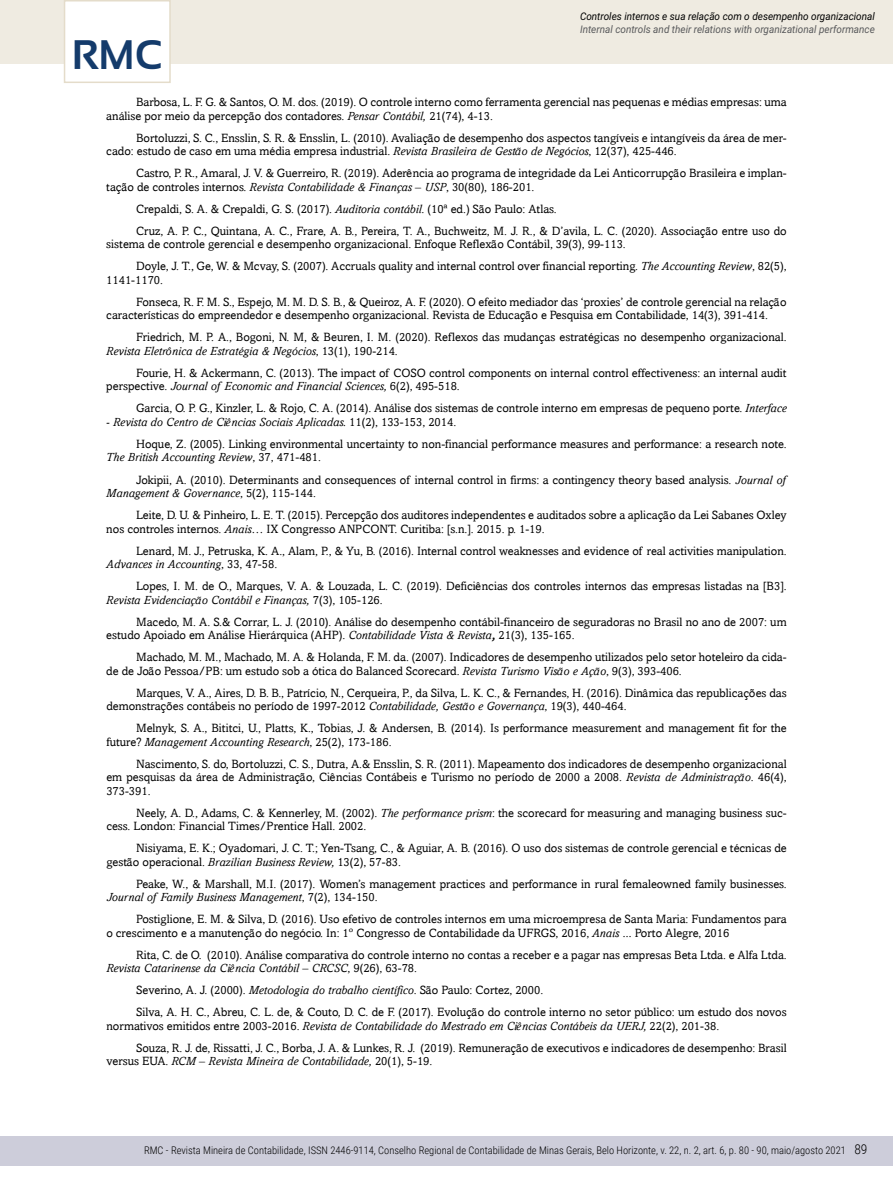
<style>
.page{position:relative;width:893px;height:1191px;background:#fff}
.page>*{position:absolute;margin:0;border:0;box-sizing:border-box;transform-origin:0 0}
.t1{font:700 41.25px "Sansation";color:#143b6b}
.t2{font:300 13.5px "Roboto Condensed";color:#000}
.t3{font:12px/22px "Amasis";color:#000}
.t4{font:italic 12px "Amasis";color:#000}
.t5{font:300 10.5px "Roboto Condensed";color:#000}
.t6{font:italic 10.5px "Roboto";color:#58595b;scale:.95 1}
.t7{font:italic 10.5px "Roboto";color:#000;scale:.95 1}
.s1{font-style:italic}
.s2{font-weight:700;font-style:italic}
.s3{font-style:normal}
</style>
<div class="page">
<div style="left:0;top:1135px;width:893px;height:30px;background:#cdcdda"></div>
<div style="left:0;top:0;width:893px;height:64px;background:#efebe1"></div>
<div style="left:64px;top:0;width:107px;height:83px;background:#fff;border:2px solid #e4dcca"></div>
<p class="t7" style="left:580px;top:9px;width:312px">Controles internos e sua relação com o desempenho organizacional</p>
<p class="t6" style="left:580px;top:22px;width:312px">Internal controls and their relations with organizational performance</p>
<h1 class="t1" style="left:72px;top:32px;width:92px">RMC</h1>
<p class="t3" style="left:106px;top:95px;width:682px;line-height:13.5px;text-indent:30px">Barbosa, L. F. G. &amp; Santos, O. M. dos. (2019). O controle interno como ferramenta gerencial nas pequenas e médias empresas: uma análise por meio da percepção dos contadores. <span class="s1">Pensar Contábil,</span> 21(74), 4-13.</p>
<p class="t3" style="left:106px;top:131px;width:682px;line-height:13.5px;text-indent:30px">Bortoluzzi, S. C., Ensslin, S. R. &amp; Ensslin, L. (2010). Avaliação de desempenho dos aspectos tangíveis e intangíveis da área de mer&shy;cado: estudo de caso em uma média empresa industrial. <span class="s1">Revista Brasileira de Gestão de Negócios</span>, 12(37), 425-446.</p>
<p class="t3" style="left:106px;top:166px;width:682px;line-height:13.5px;text-indent:30px">Castro, P. R., Amaral, J. V. &amp; Guerreiro, R. (2019). Aderência ao programa de integridade da Lei Anticorrupção Brasileira e implan&shy;tação de controles internos. <span class="s1">Revista Contabilidade &amp; Finanças – USP</span>, 30(80), 186-201.</p>
<p class="t3" style="left:136px;top:198px;width:652px">Crepaldi, S. A. &amp; Crepaldi, G. S. (2017). <span class="s1">Auditoria contábil</span>. (10ª ed.) São Paulo: Atlas.<br>Cruz, A. P. C., Quintana, A. C., Frare, A. B., Pereira, T. A., Buchweitz, M. J. R., &amp; D’avila, L. C. (2020). Associação entre uso do</p>
<p class="t3" style="left:136px;top:233px;width:652px;text-indent:-30px">sistema de controle gerencial e desempenho organizacional. Enfoque Reflexão Contábil, 39(3), 99-113.<br>Doyle, J. T., Ge, W. &amp; Mcvay, S. (2007). Accruals quality and internal control over financial reporting. <span class="s1">The Accounting Review</span>, 82(5),</p>
<p class="t3" style="left:136px;top:269px;width:652px;text-indent:-30px">1141-1170.<br>Fonseca, R. F. M. S., Espejo, M. M. D. S. B., &amp; Queiroz, A. F. (2020). O efeito mediador das ‘proxies’ de controle gerencial na relação</p>
<p class="t3" style="left:136px;top:304px;width:652px;text-indent:-30px">características do empreendedor e desempenho organizacional. Revista de Educação e Pesquisa em Contabilidade, 14(3), 391-414.<br>Friedrich, M. P. A., Bogoni, N. M, &amp; Beuren, I. M. (2020). Reflexos das mudanças estratégicas no desempenho organizacional.</p>
<p class="t3" style="left:136px;top:340px;width:652px;text-indent:-30px"><span class="s1">Revista Eletrônica de Estratégia &amp; Negócios</span>, 13(1), 190-214.<br>Fourie, H. &amp; Ackermann, C. (2013). The impact of COSO control components on internal control effectiveness: an internal audit</p>
<p class="t3" style="left:136px;top:375px;width:652px;text-indent:-30px">perspective. <span class="s1">Journal of Economic and Financial Sciences,</span> 6(2), 495-518.<br>Garcia, O. P. G., Kinzler, L. &amp; Rojo, C. A. (2014). Análise dos sistemas de controle interno em empresas de pequeno porte. <span class="s1">Interface</span></p>
<p class="t3" style="left:136px;top:411px;width:652px;text-indent:-30px"><span class="s1">- Revista do Centro de Ciências Sociais Aplicadas.</span> 11(2), 133-153, 2014.<br>Hoque, Z. (2005). Linking environmental uncertainty to non-financial performance measures and performance: a research note.</p>
<p class="t3" style="left:136px;top:446px;width:651px;text-indent:-30px"><span class="s1">The British Accounting Review</span>, 37, 471-481.<br>Jokipii, A. (2010). Determinants and consequences of internal control in firms: a contingency theory based analysis. <span class="s1">Journal of</span></p>
<p class="t3" style="left:136px;top:482px;width:652px;text-indent:-30px"><span class="s1">Management &amp; Governance</span>, 5(2), 115-144.<br>Leite, D. U. &amp; Pinheiro, L. E. T. (2015). Percepção dos auditores independentes e auditados sobre a aplicação da Lei Sabanes Oxley</p>
<p class="t3" style="left:136px;top:517px;width:652px;text-indent:-30px">nos controles internos. <span class="s1">Anais…</span> IX Congresso ANPCONT. Curitiba: [s.n.]. 2015. p. 1-19.<br>Lenard, M. J., Petruska, K. A., Alam, P., &amp; Yu, B. (2016). Internal control weaknesses and evidence of real activities manipulation.</p>
<p class="t3" style="left:136px;top:553px;width:652px;text-indent:-30px"><span class="s1">Advances in Accounting</span>, 33, 47-58.<br>Lopes, I. M. de O., Marques, V. A. &amp; Louzada, L. C. (2019). Deficiências dos controles internos das empresas listadas na [B3].</p>
<p class="t3" style="left:136px;top:588px;width:652px;text-indent:-30px"><span class="s1">Revista Evidenciação Contábil e Finanças,</span> 7(3), 105-126.<br>Macedo, M. A. S.&amp; Corrar, L. J. (2010). Análise do desempenho contábil-financeiro de seguradoras no Brasil no ano de 2007: um</p>
<p class="t3" style="left:136px;top:624px;width:652px;text-indent:-30px">estudo Apoiado em Análise Hierárquica (AHP). <span class="s1">Contabilidade Vista &amp; Revista</span><span class="s2">,</span> 21(3), 135-165.<br>Machado, M. M., Machado, M. A. &amp; Holanda, F. M. da. (2007). Indicadores de desempenho utilizados pelo setor hoteleiro da cida-</p>
<p class="t3" style="left:136px;top:659px;width:652px;text-indent:-30px">de de João Pessoa/PB: um estudo sob a ótica do Balanced Scorecard. <span class="s1">Revista Turismo Visão e Ação</span>, 9(3), 393-406.<br>Marques, V. A., Aires, D. B. B., Patrício, N., Cerqueira, P., da Silva, L. K. C., &amp; Fernandes, H. (2016). Dinâmica das republicações das</p>
<p class="t3" style="left:136px;top:695px;width:652px;text-indent:-30px">demonstrações contábeis no período de 1997-2012 <span class="s1">Contabilidade, Gestão e Governança</span>, 19(3), 440-464.<br>Melnyk, S. A., Bititci, U., Platts, K., Tobias, J. &amp; Andersen, B. (2014). Is performance measurement and management fit for the</p>
<p class="t3" style="left:136px;top:730px;width:652px;text-indent:-30px">future? <span class="s1">Management Accounting Research</span>, 25(2), 173-186.<br>Nascimento, S. do, Bortoluzzi, C. S., Dutra, A.&amp; Ensslin, S. R. (2011). Mapeamento dos indicadores de desempenho organizacional</p>
<p class="t3" style="left:106px;top:770px;width:682px;line-height:13.5px">em pesquisas da área de Administração, Ciências Contábeis e Turismo no período de 2000 a 2008. <span class="s1">Revista de Administração</span>. 46(4),<br>373-391.</p>
<p class="t3" style="left:106px;top:805px;width:682px;line-height:13.5px;text-indent:30px">Neely, A. D., Adams, C. &amp; Kennerley, M. (2002). <span class="s1">The performance prism</span>: the scorecard for measuring and managing business suc&shy;cess. London: Financial Times/Prentice Hall. 2002.</p>
<p class="t3" style="left:106px;top:841px;width:682px;line-height:13.5px;text-indent:30px">Nisiyama, E. K.; Oyadomari, J. C. T.; Yen-Tsang, C., &amp; Aguiar, A. B. (2016). O uso dos sistemas de controle gerencial e técnicas de gestão operacional. <span class="s1">Brazilian Business Review,</span> 13(2), 57-83.</p>
<p class="t3" style="left:106px;top:876px;width:682px;line-height:13.5px;text-indent:30px">Peake, W., &amp; Marshall, M.I. (2017). Women’s management practices and performance in rural femaleowned family businesses.<br><span class="s1">Journal of Family Business Management</span>, 7(2), 134-150.</p>
<p class="t3" style="left:106px;top:912px;width:682px;line-height:13.5px;text-indent:30px">Postiglione, E. M. &amp; Silva, D. (2016). Uso efetivo de controles internos em uma microempresa de Santa Maria: Fundamentos para o crescimento e a manutenção do negócio. In: 1º Congresso de Contabilidade da UFRGS, 2016, <span class="s1">Anais ...</span> Porto Alegre, 2016</p>
<p class="t3" style="left:106px;top:948px;width:682px;line-height:13.5px;text-indent:30px">Rita, C. de O. (2010). Análise comparativa do controle interno no contas a receber e a pagar nas empresas Beta Ltda. e Alfa Ltda.<br><span class="s1">Revista Catarinense da Ciência Contábil – CRCSC</span>, 9(26), 63-78.</p>
<p class="t3" style="left:136px;top:979px;width:652px">Severino, A. J. (2000). <span class="s1">Metodologia do trabalho científico</span>. São Paulo: Cortez, 2000.<br>Silva, A. H. C., Abreu, C. L. de, &amp; Couto, D. C. de F. (2017). Evolução do controle interno no setor público: um estudo dos novos</p>
<p class="t3" style="left:136px;top:1014px;width:652px;text-indent:-30px">normativos emitidos entre 2003-2016. <span class="s1">Revista de Contabilidade do Mestrado em Ciências Contábeis da UERJ,</span> 22(2), 201-38.<br>Souza, R. J. de, Rissatti, J. C., Borba, J. A. &amp; Lunkes, R. J. (2019). Remuneração de executivos e indicadores de desempenho: Brasil</p>
<p class="t4" style="left:106px;top:1054px;width:328px"><span class="s3">versus EUA.</span> RCM – Revista Mineira de Contabilidade, <span class="s3">20(1), 5-19.</span></p>
<p class="t5" style="left:144px;top:1143px;width:703px">RMC - Revista Mineira de Contabilidade, ISSN 2446-9114, Conselho Regional de Contabilidade de Minas Gerais, Belo Horizonte, v. 22, n. 2, art. 6, p. 80 - 90, maio/agosto 2021</p>
<p class="t2" style="left:854px;top:1140px;width:15px">89</p>
</div>
